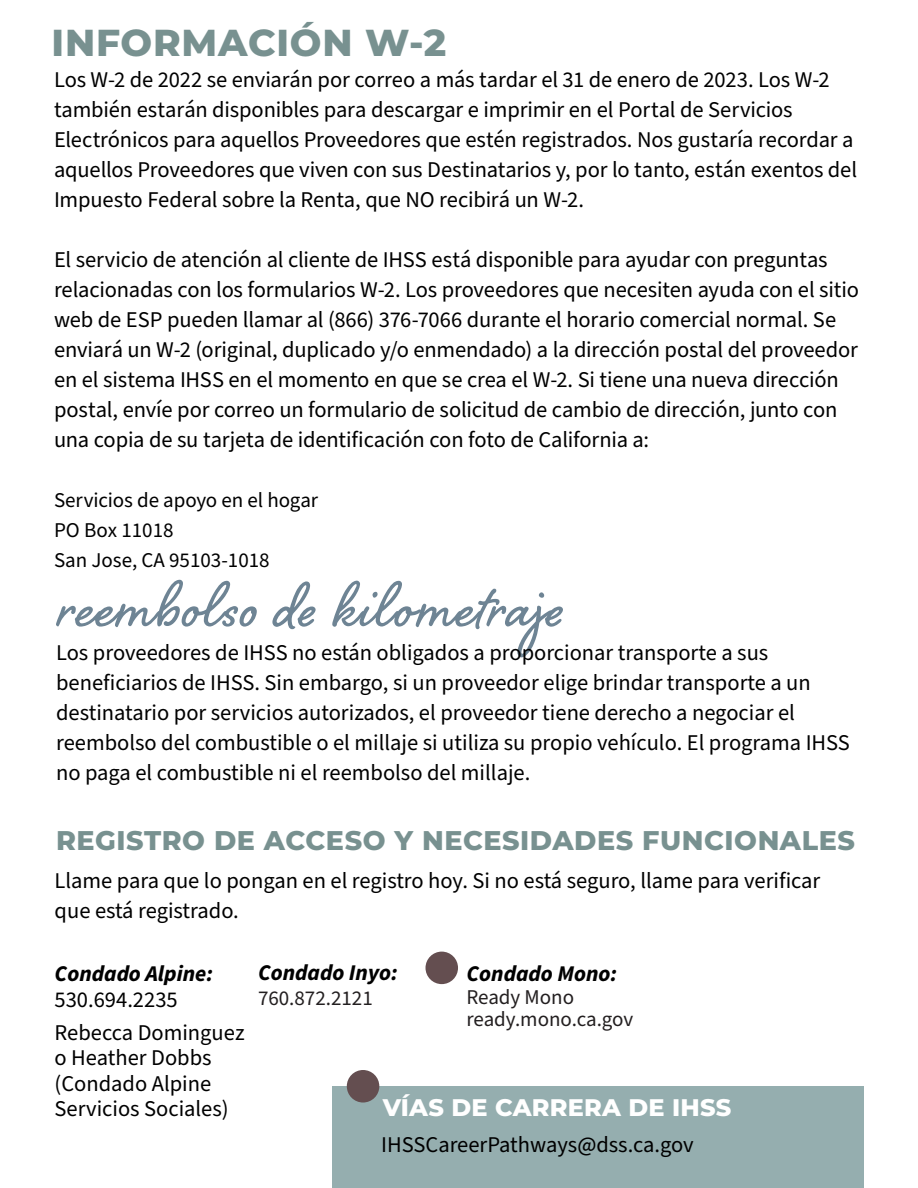
<style>
.page{position:relative;width:918px;height:1188px;background:#fff}
.page>*{position:absolute;margin:0;border:0;box-sizing:border-box;transform-origin:0 0}
.t1{font:700 81px "Shelby";letter-spacing:.02em;color:#6e8494}
.t2{font:800 37.5px "Montserrat";letter-spacing:.02em;color:#789190}
.t3{font:800 27px "Montserrat";letter-spacing:.02em;color:#789190}
.t4{font:800 24px "Montserrat";letter-spacing:.01em;color:#fff}
.t5{font:22.5px/30px "Source Sans Pro";letter-spacing:-.005em;color:#000}
.t6{font:italic 700 22.5px "Source Sans Pro";color:#000}
.t7{font:21px "Source Sans Pro";color:#000}
.t8{font:21px "Source Sans Pro";color:#231f20}
</style>
<div class="page">
<div style="left:332px;top:1086px;width:532px;height:102px;background:#95aeaf"></div>
<div style="left:347px;top:1070px;width:32px;height:33px;background:#644e50;border-radius:50%"></div>
<div style="left:426px;top:952px;width:32px;height:32px;background:#644e50;border-radius:50%"></div>
<p class="t2" style="left:52px;top:16px;width:396px">INFORMACIÓN W-2</p>
<p class="t5" style="left:54px;top:65px;width:805px">Los W-2 de 2022 se enviarán por correo a más tardar el 31 de enero de 2023. Los W-2 también estarán disponibles para descargar e imprimir en el Portal de Servicios Electrónicos para aquellos Proveedores que estén registrados. Nos gustaría recordar a aquellos Proveedores que viven con sus Destinatarios y, por lo tanto, están exentos del Impuesto Federal sobre la Renta, que NO recibirá un W-2.</p>
<p class="t5" style="left:54px;top:245px;width:806px">El servicio de atención al cliente de IHSS está disponible para ayudar con preguntas relacionadas con los formularios W-2. Los proveedores que necesiten ayuda con el sitio web de ESP pueden llamar al (866) 376-7066 durante el horario comercial normal. Se enviará un W-2 (original, duplicado y/o enmendado) a la dirección postal del proveedor en el sistema IHSS en el momento en que se crea el W-2. Si tiene una nueva dirección postal, envíe por correo un formulario de solicitud de cambio de dirección, junto con una copia de su tarjeta de identificación con foto de California a:</p>
<p class="t7" style="left:54px;top:486px;width:266px">Servicios de apoyo en el hogar</p>
<p class="t7" style="left:54px;top:516px;width:121px">PO Box 11018</p>
<p class="t7" style="left:54px;top:546px;width:217px">San Jose, CA 95103-1018</p>
<p class="t1" style="left:57px;top:551px;width:509px">reembolso de kilometraje</p>
<p class="t5" style="left:56px;top:638px;width:795px">Los proveedores de IHSS no están obligados a proporcionar transporte a sus beneficiarios de IHSS. Sin embargo, si un proveedor elige brindar transporte a un destinatario por servicios autorizados, el proveedor tiene derecho a negociar el reembolso del combustible o el millaje si utiliza su propio vehículo. El programa IHSS no paga el combustible ni el reembolso del millaje.</p>
<p class="t3" style="left:56px;top:821px;width:800px">REGISTRO DE ACCESO Y NECESIDADES FUNCIONALES</p>
<p class="t5" style="left:55px;top:866px;width:767px">Llame para que lo pongan en el registro hoy. Si no está seguro, llame para verificar que está registrado.</p>
<p class="t6" style="left:55px;top:959px;width:160px">Condado Alpine:</p>
<p class="t5" style="left:55px;top:985px;width:125px">530.694.2235</p>
<p class="t5" style="left:55px;top:1020px;width:191px;line-height:25.5px">Rebecca Dominguez o Heather Dobbs</p>
<p class="t5" style="left:55px;top:1069px;width:158px">(Condado Alpine</p>
<p class="t5" style="left:55px;top:1095px;width:176px">Servicios Sociales)</p>
<p class="t6" style="left:258px;top:957px;width:141px">Condado Inyo:</p>
<p class="t8" style="left:258px;top:984px;width:116px">760.872.2121</p>
<p class="t6" style="left:466px;top:958px;width:152px">Condado Mono:</p>
<p class="t8" style="left:466px;top:983px;width:109px">Ready Mono</p>
<p class="t8" style="left:466px;top:1005px;width:168px">ready.mono.ca.gov</p>
<p class="t4" style="left:383px;top:1090px;width:350px">VÍAS DE CARRERA DE IHSS</p>
<p class="t5" style="left:381px;top:1130px;width:314px">IHSSCareerPathways@dss.ca.gov</p>
</div>
